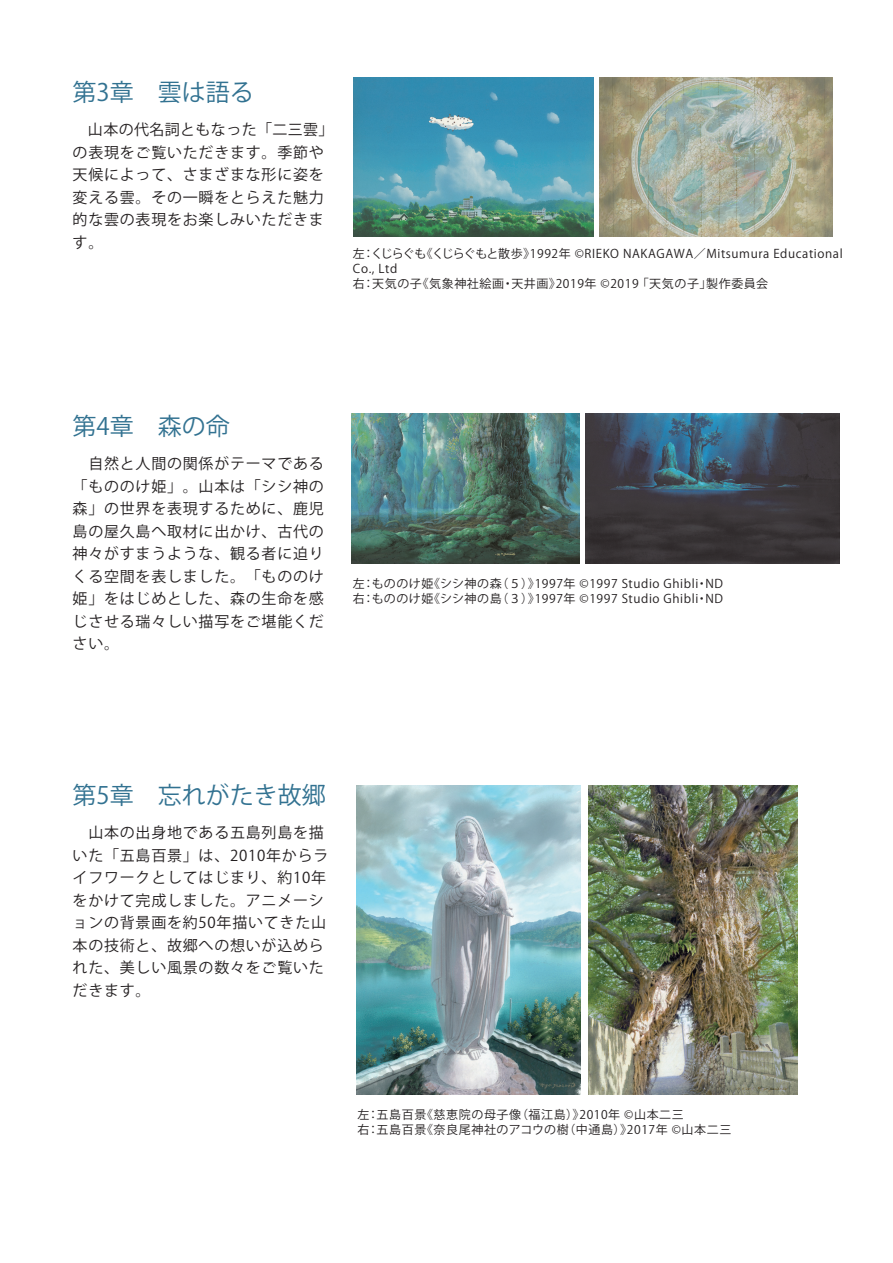
<style>
.page{position:relative;width:893px;height:1263px;background:#fff}
.page>*{position:absolute;margin:0;border:0;box-sizing:border-box;transform-origin:0 0}
.t1{font:24px "Koz Go Pr 6 N";color:#327291}
.t2{font:15px/22.5px "Koz Go Pr 6 N";letter-spacing:.05em;color:#231f20}
.t3{font:12px/15px "Koz Go Pr 6 N";letter-spacing:.05em;color:#231f20}
</style>
<div class="page">
<img style="left:353px;top:78px;width:240px;height:159px">
<img style="left:600px;top:78px;width:233px;height:159px">
<img style="left:352px;top:413px;width:228px;height:150px">
<img style="left:586px;top:413px;width:253px;height:150px">
<img style="left:357px;top:785px;width:224px;height:309px">
<img style="left:589px;top:785px;width:208px;height:309px">
<h1 class="t1" style="left:73px;top:79px;width:183px">第3章　雲は語る</h1>
<p class="t2" style="left:73px;top:119px;width:262px">　山本の代名詞ともなった「二三雲」の表現をご覧いただきます。季節や天候によって、さまざまな形に姿を変える雲。その一瞬をとらえた魅力的な雲の表現をお楽しみいただきます。</p>
<p class="t3" style="left:353px;top:246px;width:491px">左：くじらぐも《くじらぐもと散歩》1992年 ©RIEKO NAKAGAWA／Mitsumura Educational<br>Co., Ltd<br>右：天気の子《気象神社絵画・天井画》2019年 ©2019 「天気の子」製作委員会</p>
<h1 class="t1" style="left:73px;top:412px;width:159px">第4章　森の命</h1>
<p class="t2" style="left:73px;top:453px;width:253px;text-align:justify">　自然と人間の関係がテーマである「もののけ姫」。山本は「シシ神の森」の世界を表現するために、鹿児島の屋久島へ取材に出かけ、古代の神々がすまうような、観る者に迫りくる空間を表しました。「もののけ姫」をはじめとした、森の生命を感じさせる瑞々しい描写をご堪能ください。</p>
<p class="t3" style="left:353px;top:576px;width:372px">左：もののけ姫《シシ神の森（５）》1997年 ©1997 Studio Ghibli・ND右：もののけ姫《シシ神の島（３）》1997年 ©1997 Studio Ghibli・ND</p>
<h1 class="t1" style="left:73px;top:781px;width:255px">第5章　忘れがたき故郷</h1>
<p class="t2" style="left:73px;top:822px;width:257px">　山本の出身地である五島列島を描いた「五島百景」は、2010年からライフワークとしてはじまり、約10年をかけて完成しました。アニメーションの背景画を約50年描いてきた山本の技術と、故郷への想いが込められた、美しい風景の数々をご覧いただきます。</p>
<p class="t3" style="left:357px;top:1107px;width:375px">左：五島百景《慈恵院の母子像（福江島）》2010年 ©山本二三<br>右：五島百景《奈良尾神社のアコウの樹（中通島）》2017年 ©山本二三</p>
</div>
